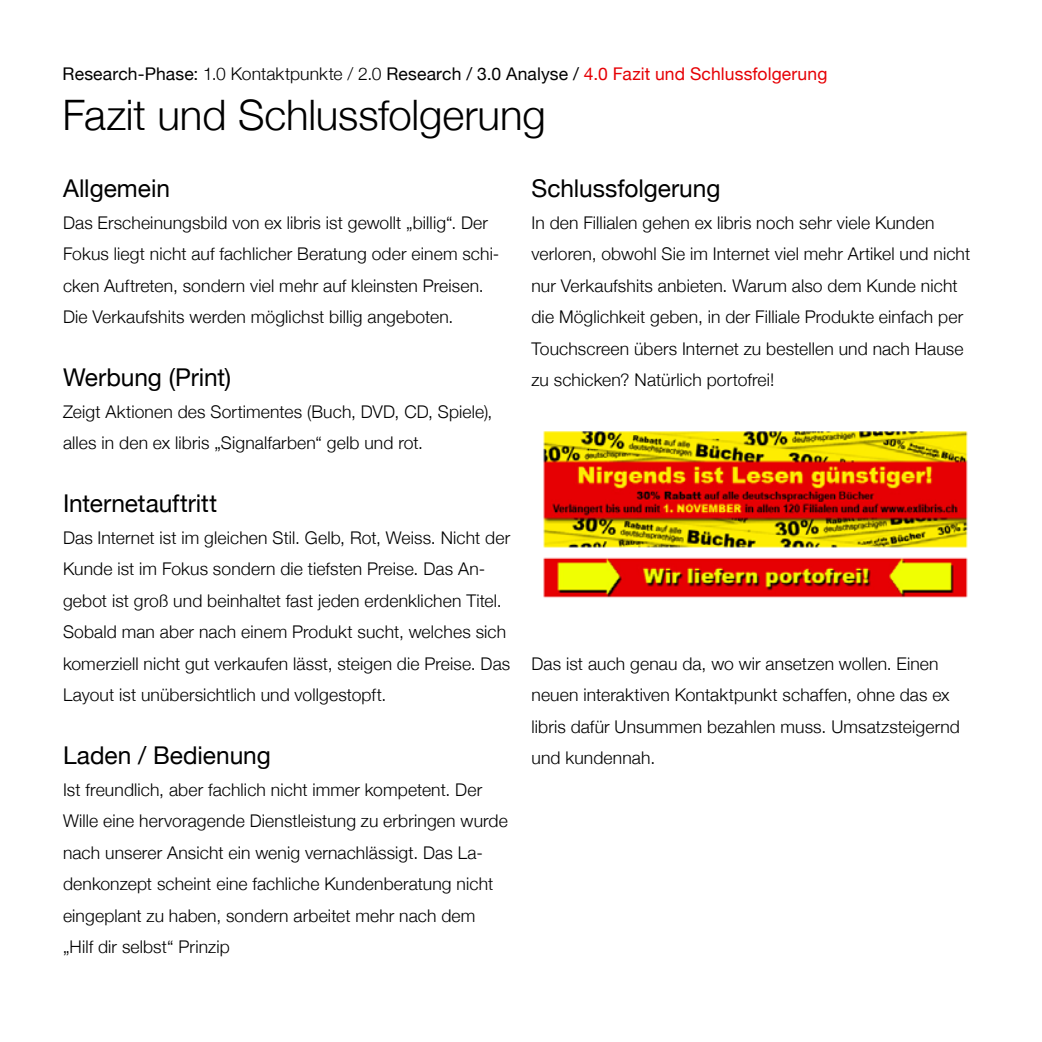
<style>
.page{position:relative;width:1042px;height:1042px;background:#fff}
.page>*{position:absolute;margin:0;border:0;box-sizing:border-box;transform-origin:0 0}
.t1{font:300 42px "Helvetica Neue";letter-spacing:-.005em;color:#000}
.t2{font:24.5px "Helvetica Neue";color:#000}
.t3{font:300 17.5px/31.5px "Helvetica Neue";letter-spacing:.01em;color:#000}
.t4{font:17.5px "Helvetica Neue";letter-spacing:.005em;color:#000}
.s1{font-weight:300}
.s2{color:#e60005}
</style>
<div class="page">
<img style="left:543px;top:431px;width:425px;height:167px">
<p class="t4" style="left:63px;top:63px;width:766px">Research-Phase: <span class="s1">1.0 Kontaktpunkte / 2.0</span> Research / 3.0 Analyse / <span class="s2">4.0 Fazit und Schlussfolgerung</span></p>
<h1 class="t1" style="left:63px;top:90px;width:484px">Fazit und Schlussfolgerung</h1>
<h2 class="t2" style="left:63px;top:174px;width:108px">Allgemein</h2>
<p class="t3" style="left:63px;top:206px;width:438px">Das Erscheinungsbild von ex libris ist gewollt „billig“. Der Fokus liegt nicht auf fachlicher Beratung oder einem schi&shy;cken Auftreten, sondern viel mehr auf kleinsten Preisen.<br>Die Verkaufshits werden möglichst billig angeboten.</p>
<h2 class="t2" style="left:63px;top:363px;width:170px">Werbung (Print)</h2>
<p class="t3" style="left:63px;top:395px;width:431px">Zeigt Aktionen des Sortimentes (Buch, DVD, CD, Spiele), alles in den ex libris „Signalfarben“ gelb und rot.</p>
<h2 class="t2" style="left:63px;top:489px;width:156px">Internetauftritt</h2>
<p class="t3" style="left:63px;top:521px;width:449px">Das Internet ist im gleichen Stil. Gelb, Rot, Weiss. Nicht der Kunde ist im Fokus sondern die tiefsten Preise. Das An&shy;gebot ist groß und beinhaltet fast jeden erdenklichen Titel.<br>Sobald man aber nach einem Produkt sucht, welches sich komerziell nicht gut verkaufen lässt, steigen die Preise. Das Layout ist unübersichtlich und vollgestopft.</p>
<h2 class="t2" style="left:63px;top:741px;width:209px">Laden / Bedienung</h2>
<p class="t3" style="left:63px;top:773px;width:446px">Ist freundlich, aber fachlich nicht immer kompetent. Der Wille eine hervoragende Dienstleistung zu erbringen wurde nach unserer Ansicht ein wenig vernachlässigt. Das La&shy;denkonzept scheint eine fachliche Kundenberatung nicht eingeplant zu haben, sondern arbeitet mehr nach dem „Hilf dir selbst“ Prinzip</p>
<h2 class="t2" style="left:531px;top:174px;width:190px">Schlussfolgerung</h2>
<p class="t3" style="left:531px;top:206px;width:440px">In den Fillialen gehen ex libris noch sehr viele Kunden verloren, obwohl Sie im Internet viel mehr Artikel und nicht nur Verkaufshits anbieten. Warum also dem Kunde nicht die Möglichkeit geben, in der Filliale Produkte einfach per Touchscreen übers Internet zu bestellen und nach Hause zu schicken? Natürlich portofrei!</p>
<p class="t3" style="left:531px;top:647px;width:430px">Das ist auch genau da, wo wir ansetzen wollen. Einen neuen interaktiven Kontaktpunkt schaffen, ohne das ex libris dafür Unsummen bezahlen muss. Umsatzsteigernd und kundennah.</p>
</div>
